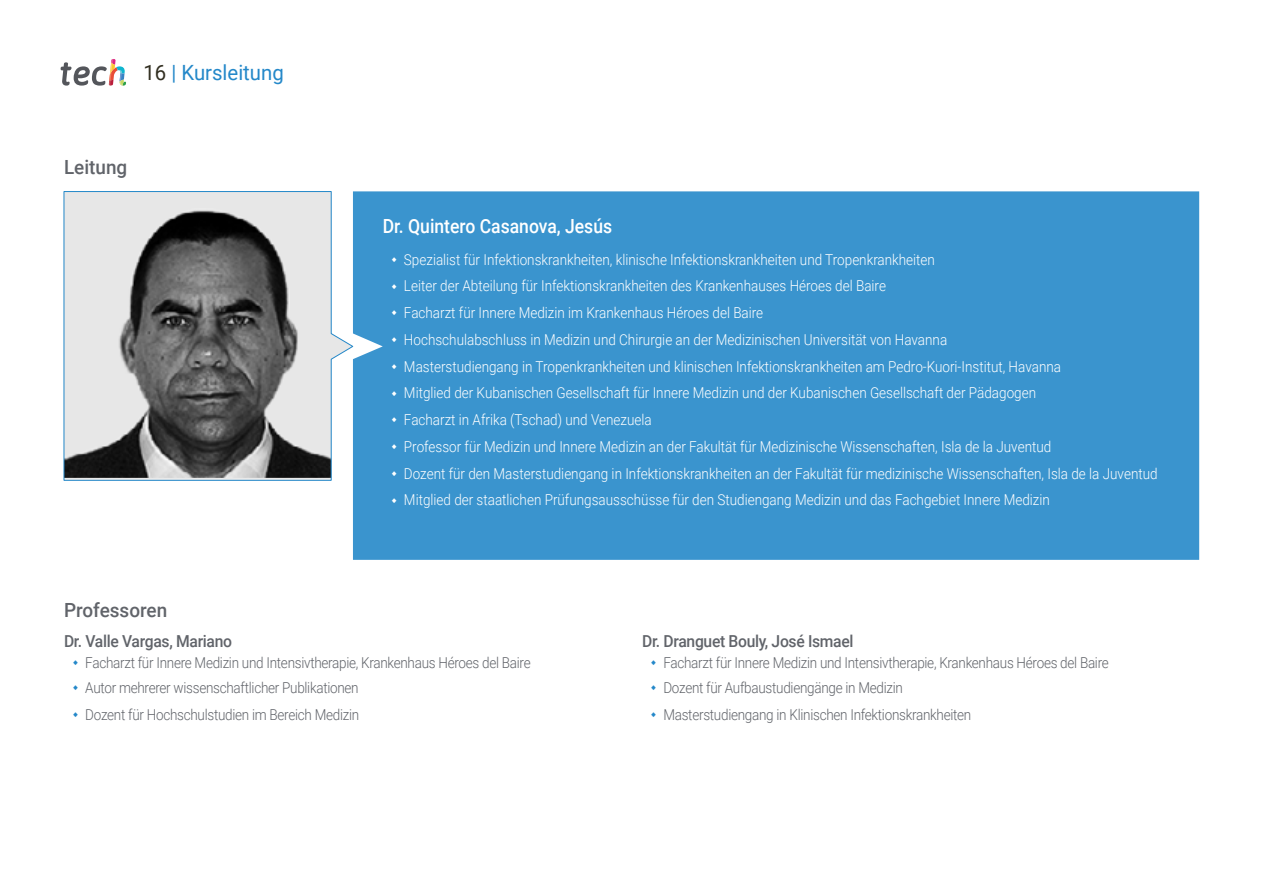
<style>
.page{position:relative;width:1263px;height:893px;background:#fff}
.page>*{position:absolute;margin:0;border:0;box-sizing:border-box;transform-origin:0 0}
.t1{font:21px "Roboto";color:#2488c9}
.t2{font:500 19.5px "Roboto";color:#fff;scale:.9 1}
.t3{font:500 19.5px "Roboto";color:#61646a}
.t4{font:500 16.5px "Roboto";letter-spacing:-.02em;color:#61646a;scale:.95 1}
.t5{font:300 15px/26.7px "Roboto";color:#fff;scale:.9 1}
.t6{font:300 15px/25.2px "Roboto";letter-spacing:-.02em;color:#61646a;scale:.9 1}
.s1{color:#312e20}
</style>
<div class="page">
<div style="left:353px;top:191px;width:846px;height:369px;background:#3a94ce"></div>
<svg style="left:64px;top:191px;width:289px;height:290px"></svg>
<svg style="left:61px;top:59px;width:65px;height:27px"></svg>
<svg style="left:392px;top:257px;width:5px;height:5px"></svg>
<svg style="left:392px;top:284px;width:5px;height:5px"></svg>
<svg style="left:392px;top:310px;width:5px;height:5px"></svg>
<svg style="left:392px;top:337px;width:5px;height:5px"></svg>
<svg style="left:392px;top:364px;width:5px;height:5px"></svg>
<svg style="left:392px;top:391px;width:5px;height:5px"></svg>
<svg style="left:392px;top:417px;width:5px;height:5px"></svg>
<svg style="left:392px;top:444px;width:5px;height:5px"></svg>
<svg style="left:392px;top:471px;width:5px;height:5px"></svg>
<svg style="left:392px;top:498px;width:5px;height:5px"></svg>
<h1 class="t1" style="left:144px;top:57px;width:142px"><span class="s1">16</span> | Kursleitung</h1>
<h2 class="t3" style="left:64px;top:154px;width:65px">Leitung</h2>
<h2 class="t2" style="left:383px;top:212px;width:256px">Dr. Quintero Casanova, Jesús</h2>
<p class="t5" style="left:404px;top:245px;width:839px">Spezialist für Infektionskrankheiten, klinische Infektionskrankheiten und Tropenkrankheiten<br>Leiter der Abteilung für Infektionskrankheiten des Krankenhauses Héroes del Baire<br>Facharzt für Innere Medizin im Krankenhaus Héroes del Baire<br>Hochschulabschluss in Medizin und Chirurgie an der Medizinischen Universität von Havanna<br>Masterstudiengang in Tropenkrankheiten und klinischen Infektionskrankheiten am Pedro-Kuori-Institut, Havanna<br>Mitglied der Kubanischen Gesellschaft für Innere Medizin und der Kubanischen Gesellschaft der Pädagogen<br>Facharzt in Afrika (Tschad) und Venezuela<br>Professor für Medizin und Innere Medizin an der Fakultät für Medizinische Wissenschaften, Isla de la Juventud<br>Dozent für den Masterstudiengang in Infektionskrankheiten an der Fakultät für medizinische Wissenschaften, Isla de la Juventud Mitglied der staatlichen Prüfungsausschüsse für den Studiengang Medizin und das Fachgebiet Innere Medizin</p>
<h2 class="t3" style="left:64px;top:597px;width:105px">Professoren</h2>
<p class="t4" style="left:64px;top:629px;width:178px">Dr. Valle Vargas, Mariano</p>
<p class="t6" style="left:85px;top:649px;width:496px">Facharzt für Innere Medizin und Intensivtherapie, Krankenhaus Héroes del Baire<br>Autor mehrerer wissenschaftlicher Publikationen</p>
<p class="t6" style="left:85px;top:701px;width:306px">Dozent für Hochschulstudien im Bereich Medizin</p>
<p class="t4" style="left:642px;top:629px;width:224px">Dr. Dranguet Bouly, José Ismael</p>
<p class="t6" style="left:663px;top:649px;width:496px">Facharzt für Innere Medizin und Intensivtherapie, Krankenhaus Héroes del Baire<br>Dozent für Aufbaustudiengänge in Medizin</p>
<p class="t6" style="left:663px;top:701px;width:344px">Masterstudiengang in Klinischen Infektionskrankheiten</p>
</div>
